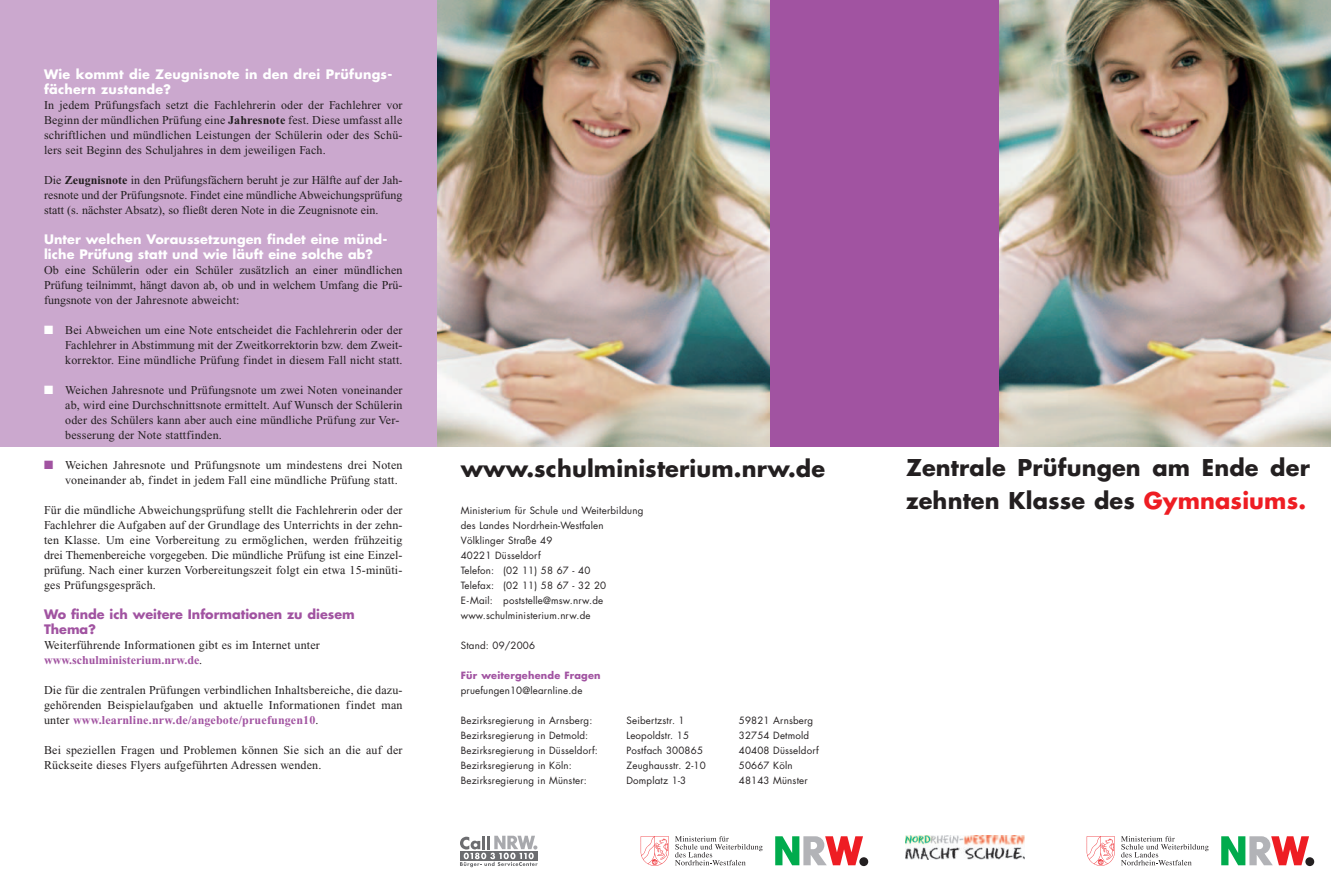
<style>
.page{position:relative;width:1331px;height:893px;background:#fff}
.page>*{position:absolute;margin:0;border:0;box-sizing:border-box;transform-origin:0 0}
.t1{font:700 22.5px/33px "Futura";letter-spacing:.005em;color:#231f20}
.t2{font:700 12.75px/15px "Futura";letter-spacing:.005em;color:#fff}
.t3{font:700 12.75px/15px "Futura";color:#a153a1}
.t4{font:12px/15px "Times New Roman";letter-spacing:.015em;color:#231f20;text-align:justify}
.t5{font:9.75px/15px "Futura";letter-spacing:.02em;color:#231f20}
.t6{font:700 9.75px "Futura";letter-spacing:.02em;color:#a153a1}
.s1{font-weight:700}
.s2{color:#fff}
.s3{color:#a153a1}
.s4{font-weight:700;color:#a153a1}
.s5{color:#ee1d23}
</style>
<div class="page">
<div style="left:0;top:0;width:438px;height:446px;background:#cba8ce"></div>
<div style="left:770px;top:0;width:114px;height:446px;background:#a153a1"></div>
<div style="left:884px;top:0;width:115px;height:446px;background:#a153a1"></div>
<img style="left:438px;top:0;width:332px;height:446px">
<svg style="left:1121px;top:836px;width:88px;height:29px"></svg>
<svg style="left:1087px;top:836px;width:28px;height:30px"></svg>
<div style="left:1305px;top:857px;width:9px;height:9px;background:#231f20;border-radius:50%"></div>
<svg style="left:1221px;top:836px;width:88px;height:29px"></svg>
<svg style="left:675px;top:836px;width:88px;height:29px"></svg>
<svg style="left:641px;top:836px;width:28px;height:30px"></svg>
<div style="left:859px;top:857px;width:9px;height:9px;background:#231f20;border-radius:50%"></div>
<svg style="left:775px;top:836px;width:88px;height:29px"></svg>
<svg style="left:460px;top:836px;width:77px;height:31px"></svg>
<img style="left:999px;top:0;width:332px;height:446px">
<img style="left:906px;top:835px;width:119px;height:24px">
<p class="t2" style="left:44px;top:68px;width:350px">Wie kommt die Zeugnisnote in den drei Prüfungs&shy;fächern zustande?</p>
<p class="t4" style="left:44px;top:99px;width:360px">In jedem Prüfungsfach setzt die Fachlehrerin oder der Fachlehrer vor Beginn der mündlichen Prüfung eine <span class="s1">Jahresnote</span> fest. Diese umfasst alle schriftlichen und mündlichen Leistungen der Schülerin oder des Schü&shy;lers seit Beginn des Schuljahres in dem jeweiligen Fach.</p>
<p class="t4" style="left:44px;top:174px;width:360px">Die <span class="s1">Zeugnisnote</span> in den Prüfungsfächern beruht je zur Hälfte auf der Jah&shy;resnote und der Prüfungsnote. Findet eine mündliche Abweichungsprüfung statt (s. nächster Absatz), so fließt deren Note in die Zeugnisnote ein.</p>
<p class="t2" style="left:44px;top:233px;width:345px">Unter welchen Voraussetzungen findet eine münd&shy;liche Prüfung statt und wie läuft eine solche ab?</p>
<p class="t4" style="left:44px;top:264px;width:360px">Ob eine Schülerin oder ein Schüler zusätzlich an einer mündlichen Prüfung teilnimmt, hängt davon ab, ob und in welchem Umfang die Prü&shy;fungsnote von der Jahresnote abweicht:</p>
<p class="t4" style="left:65px;top:324px;width:339px;text-indent:-21px"><span class="s2">■</span> Bei Abweichen um eine Note entscheidet die Fachlehrerin oder der Fachlehrer in Abstimmung mit der Zweitkorrektorin bzw. dem Zweit&shy;korrektor. Eine mündliche Prüfung findet in diesem Fall nicht statt.</p>
<p class="t4" style="left:65px;top:384px;width:339px;text-align:left;text-indent:-21px"><span class="s2">■</span> Weichen Jahresnote und Prüfungsnote um zwei Noten voneinander ab, wird eine Durchschnittsnote ermittelt. Auf Wunsch der Schülerin oder des Schülers kann aber auch eine mündliche Prüfung zur Ver&shy;besserung der Note stattfinden.</p>
<p class="t4" style="left:65px;top:459px;width:339px;text-indent:-21px"><span class="s3">■</span> Weichen Jahresnote und Prüfungsnote um mindestens drei Noten voneinander ab, findet in jedem Fall eine mündliche Prüfung statt.</p>
<p class="t4" style="left:44px;top:504px;width:360px">Für die mündliche Abweichungsprüfung stellt die Fachlehrerin oder der Fachlehrer die Aufgaben auf der Grundlage des Unterrichts in der zehn&shy;ten Klasse. Um eine Vorbereitung zu ermöglichen, werden frühzeitig drei Themenbereiche vorgegeben. Die mündliche Prüfung ist eine Einzel&shy;prüfung. Nach einer kurzen Vorbereitungszeit folgt ein etwa 15-minüti&shy;ges Prüfungsgespräch.</p>
<p class="t3" style="left:44px;top:608px;width:312px">Wo finde ich weitere Informationen zu diesem<br>Thema?</p>
<p class="t4" style="left:44px;top:639px;width:277px">Weiterführende Informationen gibt es im Internet unter <span class="s4">www.schulministerium.nrw.de</span>.</p>
<p class="t4" style="left:44px;top:684px;width:360px">Die für die zentralen Prüfungen verbindlichen Inhaltsbereiche, die dazu&shy;gehörenden Beispielaufgaben und aktuelle Informationen findet man unter <span class="s4">www.learnline.nrw.de/angebote/pruefungen10</span>.</p>
<p class="t4" style="left:44px;top:744px;width:360px">Bei speziellen Fragen und Problemen können Sie sich an die auf der<br>Rückseite dieses Flyers aufgeführten Adressen wenden.</p>
<h1 class="t1" style="left:461px;top:454px;width:366px">www.schulministerium.nrw.de</h1>
<p class="t5" style="left:461px;top:504px;width:184px">Ministerium für Schule und Weiterbildung des Landes Nordrhein-Westfalen<br>Völklinger Straße 49<br>40221 Düsseldorf<br>Telefon: (02 11) 58 67 - 40<br>Telefax: (02 11) 58 67 - 32 20<br>E-Mail: poststelle@msw.nrw.de www.schulministerium.nrw.de</p>
<p class="t5" style="left:461px;top:639px;width:76px">Stand: 09/2006</p>
<p class="t6" style="left:461px;top:671px;width:141px">Für weitergehende Fragen</p>
<p class="t5" style="left:461px;top:684px;width:123px">pruefungen10@learnline.de</p>
<p class="t5" style="left:461px;top:714px;width:133px">Bezirksregierung in Arnsberg:</p>
<p class="t5" style="left:626px;top:714px;width:60px">Seibertzstr. 1</p>
<p class="t5" style="left:739px;top:714px;width:76px">59821 Arnsberg</p>
<p class="t5" style="left:461px;top:729px;width:129px">Bezirksregierung in Detmold:</p>
<p class="t5" style="left:626px;top:729px;width:64px">Leopoldstr. 15</p>
<p class="t5" style="left:739px;top:729px;width:72px">32754 Detmold</p>
<p class="t5" style="left:461px;top:744px;width:139px">Bezirksregierung in Düsseldorf:</p>
<p class="t5" style="left:626px;top:744px;width:78px">Postfach 300865</p>
<p class="t5" style="left:739px;top:744px;width:81px">40408 Düsseldorf</p>
<p class="t5" style="left:461px;top:759px;width:112px">Bezirksregierung in Köln:</p>
<p class="t5" style="left:627px;top:759px;width:81px">Zeughausstr. 2-10</p>
<p class="t5" style="left:739px;top:759px;width:55px">50667 Köln</p>
<p class="t5" style="left:461px;top:774px;width:128px">Bezirksregierung in Münster:</p>
<p class="t5" style="left:626px;top:774px;width:61px">Domplatz 1-3</p>
<p class="t5" style="left:739px;top:774px;width:70px">48143 Münster</p>
<h1 class="t1" style="left:906px;top:453px;width:405px">Zentrale Prüfungen am Ende der zehnten Klasse des <span class="s5">Gymnasiums.</span></h1>
</div>
